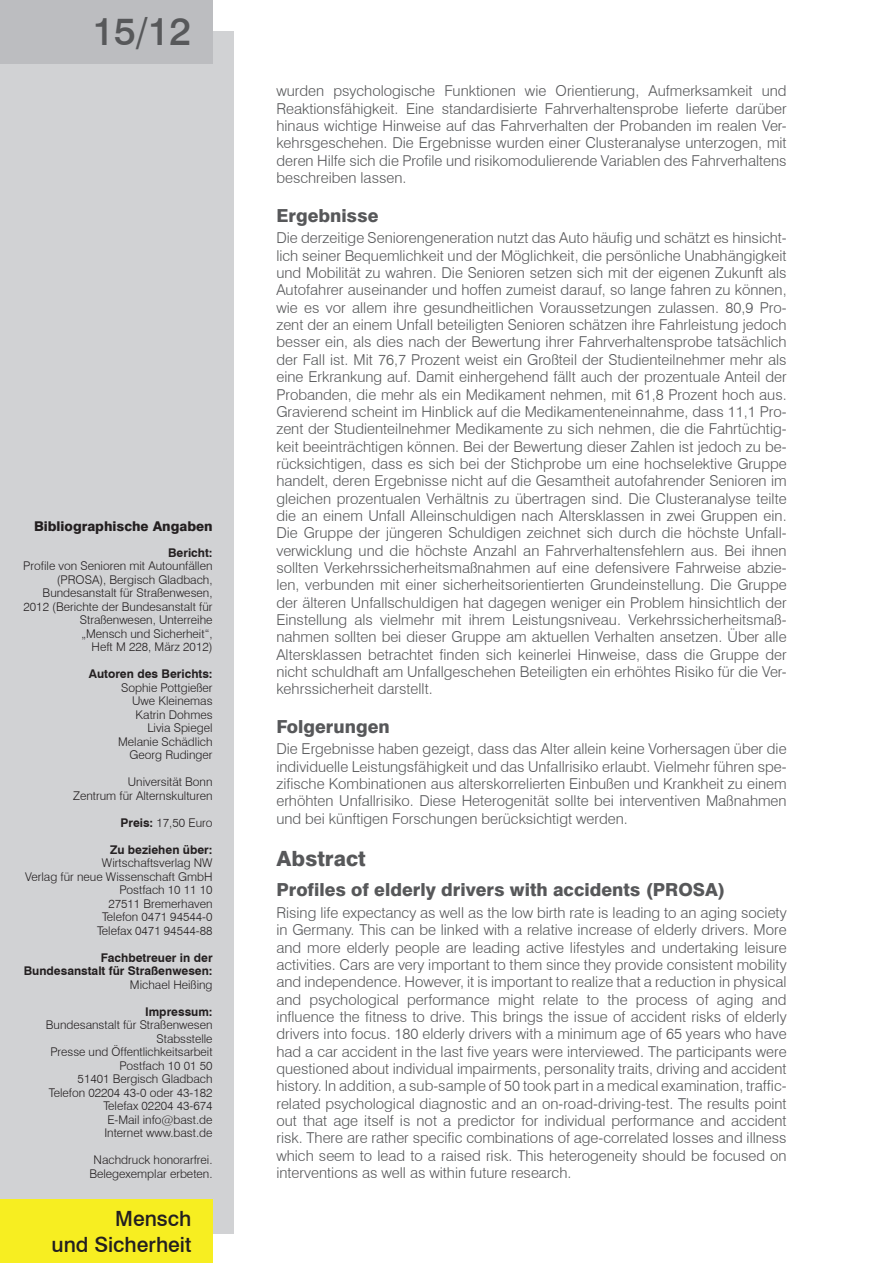
<style>
.page{position:relative;width:893px;height:1263px;background:#fff}
.page>*{position:absolute;margin:0;border:0;box-sizing:border-box;transform-origin:0 0}
.t1{font:500 39px "Swiss 721 BT";color:#57585a}
.t2{font:500 21px/25.2px "Swiss 721 BT";color:#231f20;text-align:right}
.t3{font:800 21px "Swiss 721 BT";color:#57585a}
.t4{font:800 18px "Swiss 721 BT";color:#57585a}
.t5{font:300 15px/17.4px "Swiss 721 BT";color:#57585a;text-align:justify}
.t6{font:800 13.5px "Swiss 721 BT";color:#231f20}
.t7{font:300 12px/13.5px "Swiss 721 BT";color:#231f20;text-align:right}
.t8{font:700 12px/13.5px "Swiss 721 BT";color:#231f20;text-align:right}
.s1{font-weight:700}
</style>
<div class="page">
<div style="left:0;top:31px;width:234px;height:1203px;background:#d1d2d4"></div>
<div style="left:0;top:0;width:213px;height:64px;background:#bcbdc0"></div>
<div style="left:0;top:1199px;width:213px;height:64px;background:#f7ee21"></div>
<h1 class="t1" style="left:92px;top:7px;width:100px">15/12</h1>
<p class="t6" style="left:34px;top:518px;width:180px">Bibliographische Angaben</p>
<p class="t8" style="left:168px;top:546px;width:46px">Bericht:</p>
<p class="t7" style="left:23px;top:559px;width:191px">Profile von Senioren mit Autounfällen (PROSA), Bergisch Gladbach,<br>Bundesanstalt für Straßenwesen,<br>2012 (Berichte der Bundesanstalt für<br>Straßenwesen, Unterreihe<br>„Mensch und Sicherheit“,<br>Heft M 228, März 2012)</p>
<p class="t8" style="left:89px;top:667px;width:125px">Autoren des Berichts:</p>
<p class="t7" style="left:118px;top:681px;width:96px">Sophie Pottgießer<br>Uwe Kleinemas<br>Katrin Dohmes<br>Livia Spiegel<br>Melanie Schädlich<br>Georg Rudinger</p>
<p class="t7" style="left:73px;top:775px;width:141px">Universität Bonn<br>Zentrum für Alternskulturen</p>
<p class="t7" style="left:120px;top:816px;width:94px"><span class="s1">Preis:</span> 17,50 Euro</p>
<p class="t8" style="left:110px;top:843px;width:104px">Zu beziehen über:</p>
<p class="t7" style="left:25px;top:856px;width:189px">Wirtschaftsverlag NW<br>Verlag für neue Wissenschaft GmbH<br>Postfach 10 11 10<br>27511 Bremerhaven<br>Telefon 0471 94544-0<br>Telefax 0471 94544-88</p>
<p class="t8" style="left:24px;top:951px;width:190px">Fachbetreuer in der<br>Bundesanstalt für Straßenwesen:</p>
<p class="t7" style="left:130px;top:978px;width:84px">Michael Heißing</p>
<p class="t8" style="left:145px;top:1005px;width:69px">Impressum:</p>
<p class="t7" style="left:46px;top:1018px;width:168px">Bundesanstalt für Straßenwesen<br>Stabsstelle<br>Presse und Öffentlichkeitsarbeit<br>Postfach 10 01 50<br>51401 Bergisch Gladbach<br>Telefon 02204 43-0 oder 43-182<br>Telefax 02204 43-674<br>E-Mail info@bast.de<br>Internet www.bast.de</p>
<p class="t7" style="left:89px;top:1153px;width:125px;text-align:center">Nachdruck honorarfrei.<br>Belegexemplar erbeten.</p>
<h2 class="t2" style="left:52px;top:1206px;width:141px">Mensch<br>und Sicherheit</h2>
<p class="t5" style="left:276px;top:82px;width:512px">wurden psychologische Funktionen wie Orientierung, Aufmerksamkeit und Reaktionsfähigkeit. Eine standardisierte Fahrverhaltensprobe lieferte darüber hinaus wichtige Hinweise auf das Fahrverhalten der Probanden im realen Ver&shy;kehrsgeschehen. Die Ergebnisse wurden einer Clusteranalyse unterzogen, mit deren Hilfe sich die Profile und risikomodulierende Variablen des Fahrverhaltens beschreiben lassen.</p>
<p class="t4" style="left:276px;top:204px;width:104px">Ergebnisse</p>
<p class="t5" style="left:276px;top:229px;width:512px">Die derzeitige Seniorengeneration nutzt das Auto häufig und schätzt es hinsicht&shy;lich seiner Bequemlichkeit und der Möglichkeit, die persönliche Unabhängigkeit und Mobilität zu wahren. Die Senioren setzen sich mit der eigenen Zukunft als Autofahrer auseinander und hoffen zumeist darauf, so lange fahren zu können, wie es vor allem ihre gesundheitlichen Voraussetzungen zulassen. 80,9 Pro&shy;zent der an einem Unfall beteiligten Senioren schätzen ihre Fahrleistung jedoch besser ein, als dies nach der Bewertung ihrer Fahrverhaltensprobe tatsächlich der Fall ist. Mit 76,7 Prozent weist ein Großteil der Studienteilnehmer mehr als eine Erkrankung auf. Damit einhergehend fällt auch der prozentuale Anteil der Probanden, die mehr als ein Medikament nehmen, mit 61,8 Prozent hoch aus.<br>Gravierend scheint im Hinblick auf die Medikamenteneinnahme, dass 11,1 Pro&shy;zent der Studienteilnehmer Medikamente zu sich nehmen, die die Fahrtüchtig&shy;keit beeinträchtigen können. Bei der Bewertung dieser Zahlen ist jedoch zu be&shy;rücksichtigen, dass es sich bei der Stichprobe um eine hochselektive Gruppe handelt, deren Ergebnisse nicht auf die Gesamtheit autofahrender Senioren im gleichen prozentualen Verhältnis zu übertragen sind. Die Clusteranalyse teilte die an einem Unfall Alleinschuldigen nach Altersklassen in zwei Gruppen ein.<br>Die Gruppe der jüngeren Schuldigen zeichnet sich durch die höchste Unfall&shy;verwicklung und die höchste Anzahl an Fahrverhaltensfehlern aus. Bei ihnen sollten Verkehrssicherheitsmaßnahmen auf eine defensivere Fahrweise abzie&shy;len, verbunden mit einer sicherheitsorientierten Grundeinstellung. Die Gruppe der älteren Unfallschuldigen hat dagegen weniger ein Problem hinsichtlich der Einstellung als vielmehr mit ihrem Leistungsniveau. Verkehrssicherheitsmaß&shy;nahmen sollten bei dieser Gruppe am aktuellen Verhalten ansetzen. Über alle Altersklassen betrachtet finden sich keinerlei Hinweise, dass die Gruppe der nicht schuldhaft am Unfallgeschehen Beteiligten ein erhöhtes Risiko für die Ver&shy;kehrssicherheit darstellt.</p>
<p class="t4" style="left:276px;top:715px;width:115px">Folgerungen</p>
<p class="t5" style="left:276px;top:740px;width:512px">Die Ergebnisse haben gezeigt, dass das Alter allein keine Vorhersagen über die individuelle Leistungsfähigkeit und das Unfallrisiko erlaubt. Vielmehr führen spe&shy;zifische Kombinationen aus alterskorrelierten Einbußen und Krankheit zu einem erhöhten Unfallrisiko. Diese Heterogenität sollte bei interventiven Maßnahmen und bei künftigen Forschungen berücksichtigt werden.</p>
<h2 class="t3" style="left:276px;top:846px;width:91px">Abstract</h2>
<p class="t4" style="left:276px;top:879px;width:450px">Profiles of elderly drivers with accidents (PROSA)</p>
<p class="t5" style="left:276px;top:904px;width:512px">Rising life expectancy as well as the low birth rate is leading to an aging society in Germany. This can be linked with a relative increase of elderly drivers. More and more elderly people are leading active lifestyles and undertaking leisure activities. Cars are very important to them since they provide consistent mobility and independence. However, it is important to realize that a reduction in physical and psychological performance might relate to the process of aging and influence the fitness to drive. This brings the issue of accident risks of elderly drivers into focus. 180 elderly drivers with a minimum age of 65 years who have had a car accident in the last five years were interviewed. The participants were questioned about individual impairments, personality traits, driving and accident history. In addition, a sub-sample of 50 took part in a medical examination, traffic&shy;related psychological diagnostic and an on-road-driving-test. The results point out that age itself is not a predictor for individual performance and accident risk. There are rather specific combinations of age-correlated losses and illness which seem to lead to a raised risk. This heterogeneity should be focused on interventions as well as within future research.</p>
</div>
